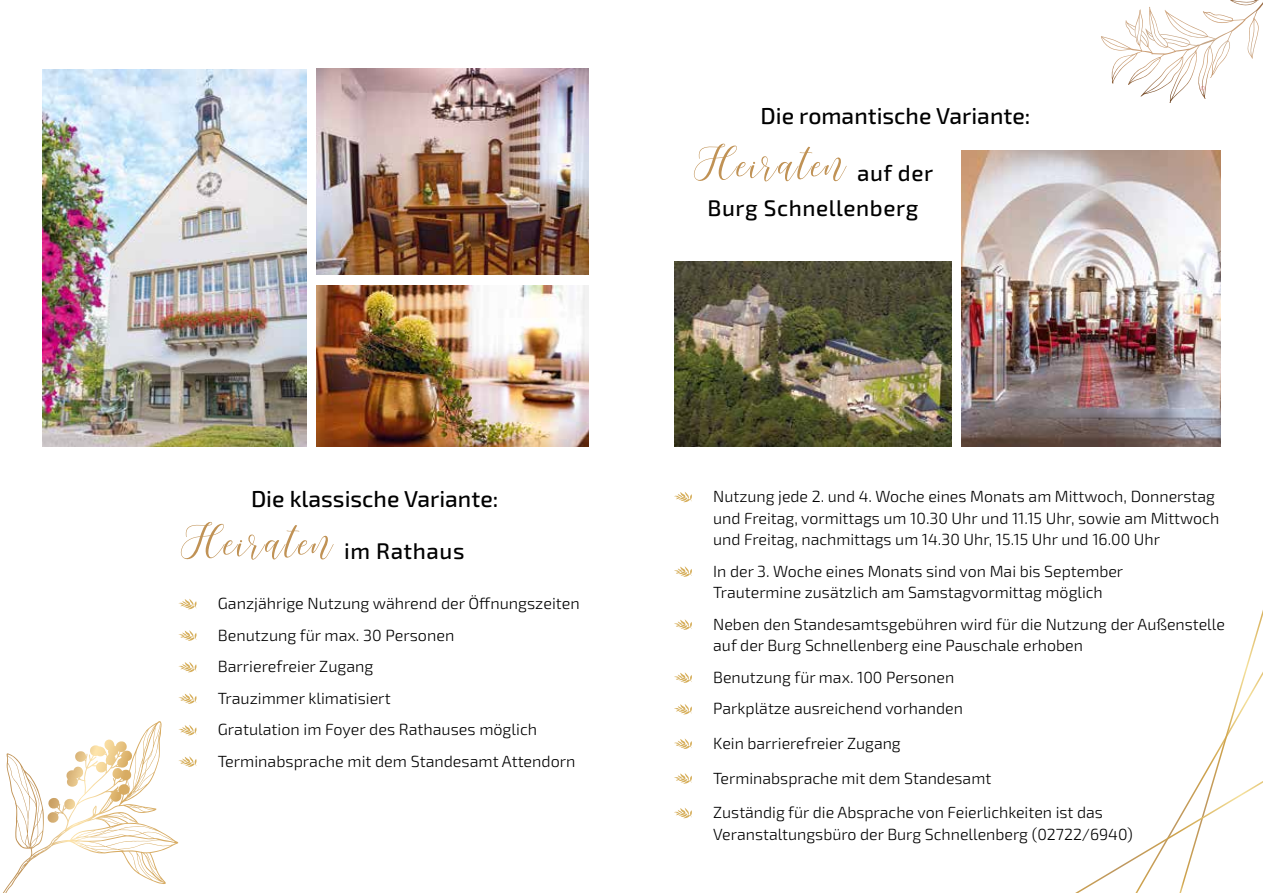
<style>
.page{position:relative;width:1263px;height:893px;background:#fff}
.page>*{position:absolute;margin:0;border:0;box-sizing:border-box;transform-origin:0 0}
.t1{font:50.7px "Maheisa Script";letter-spacing:.025em;color:#c09255}
.t2{font:500 23.1px "Exo 2";color:#000}
.t3{font:500 22.5px/35.4px "Exo 2";letter-spacing:.025em;color:#000}
.t4{font:300 16.2px/31.5px "Exo 2";color:#000}
</style>
<div class="page">
<svg style="left:1201px;top:86px;width:4px;height:4px"></svg>
<svg style="left:1145px;top:0;width:116px;height:45px"></svg>
<svg style="left:74px;top:721px;width:86px;height:82px"></svg>
<img style="left:962px;top:151px;width:258px;height:295px">
<svg style="left:1075px;top:610px;width:188px;height:283px"></svg>
<svg style="left:179px;top:599px;width:18px;height:10px"></svg>
<svg style="left:179px;top:630px;width:18px;height:11px"></svg>
<svg style="left:179px;top:662px;width:18px;height:10px"></svg>
<svg style="left:179px;top:693px;width:18px;height:11px"></svg>
<svg style="left:179px;top:725px;width:18px;height:10px"></svg>
<svg style="left:179px;top:756px;width:18px;height:11px"></svg>
<svg style="left:674px;top:492px;width:18px;height:10px"></svg>
<svg style="left:674px;top:566px;width:18px;height:11px"></svg>
<svg style="left:674px;top:619px;width:18px;height:11px"></svg>
<svg style="left:674px;top:672px;width:18px;height:11px"></svg>
<svg style="left:674px;top:704px;width:18px;height:10px"></svg>
<svg style="left:674px;top:738px;width:18px;height:11px"></svg>
<svg style="left:674px;top:773px;width:18px;height:11px"></svg>
<svg style="left:674px;top:808px;width:18px;height:10px"></svg>
<img style="left:43px;top:69px;width:264px;height:377px">
<img style="left:317px;top:69px;width:272px;height:206px">
<img style="left:317px;top:285px;width:272px;height:161px">
<img style="left:675px;top:262px;width:277px;height:184px">
<h2 class="t2" style="left:251px;top:482px;width:249px">Die klassische Variante:</h2>
<h1 class="t1" style="left:180px;top:512px;width:155px">Heiraten</h1>
<h3 class="t3" style="left:344px;top:533px;width:122px">im Rathaus</h3>
<p class="t4" style="left:218px;top:587px;width:363px">Ganzjährige Nutzung während der Öffnungszeiten Benutzung für max. 30 Personen<br>Barrierefreier Zugang<br>Trauzimmer klimatisiert<br>Gratulation im Foyer des Rathauses möglich Terminabsprache mit dem Standesamt Attendorn</p>
<h2 class="t2" style="left:761px;top:99px;width:271px">Die romantische Variante:</h2>
<h1 class="t1" style="left:693px;top:134px;width:155px">Heiraten</h1>
<h3 class="t3" style="left:708px;top:155px;width:227px;text-indent:149px">auf der<br>Burg Schnellenberg</h3>
<p class="t4" style="left:713px;top:485px;width:507px;line-height:21.5px">Nutzung jede 2. und 4. Woche eines Monats am Mittwoch, Donnerstag und Freitag, vormittags um 10.30 Uhr und 11.15 Uhr, sowie am Mittwoch und Freitag, nachmittags um 14.30 Uhr, 15.15 Uhr und 16.00 Uhr</p>
<p class="t4" style="left:713px;top:560px;width:411px;line-height:21.5px">In der 3. Woche eines Monats sind von Mai bis September<br>Trautermine zusätzlich am Samstagvormittag möglich</p>
<p class="t4" style="left:713px;top:613px;width:513px;line-height:21.5px">Neben den Standesamtsgebühren wird für die Nutzung der Außenstelle auf der Burg Schnellenberg eine Pauschale erhoben</p>
<p class="t4" style="left:713px;top:661px;width:251px">Benutzung für max. 100 Personen<br>Parkplätze ausreichend vorhanden</p>
<p class="t4" style="left:713px;top:725px;width:391px;line-height:34.7px">Kein barrierefreier Zugang<br>Terminabsprache mit dem Standesamt<br>Zuständig für die Absprache von Feierlichkeiten ist das</p>
<p class="t4" style="left:713px;top:818px;width:421px">Veranstaltungsbüro der Burg Schnellenberg (02722/6940)</p>
</div>
